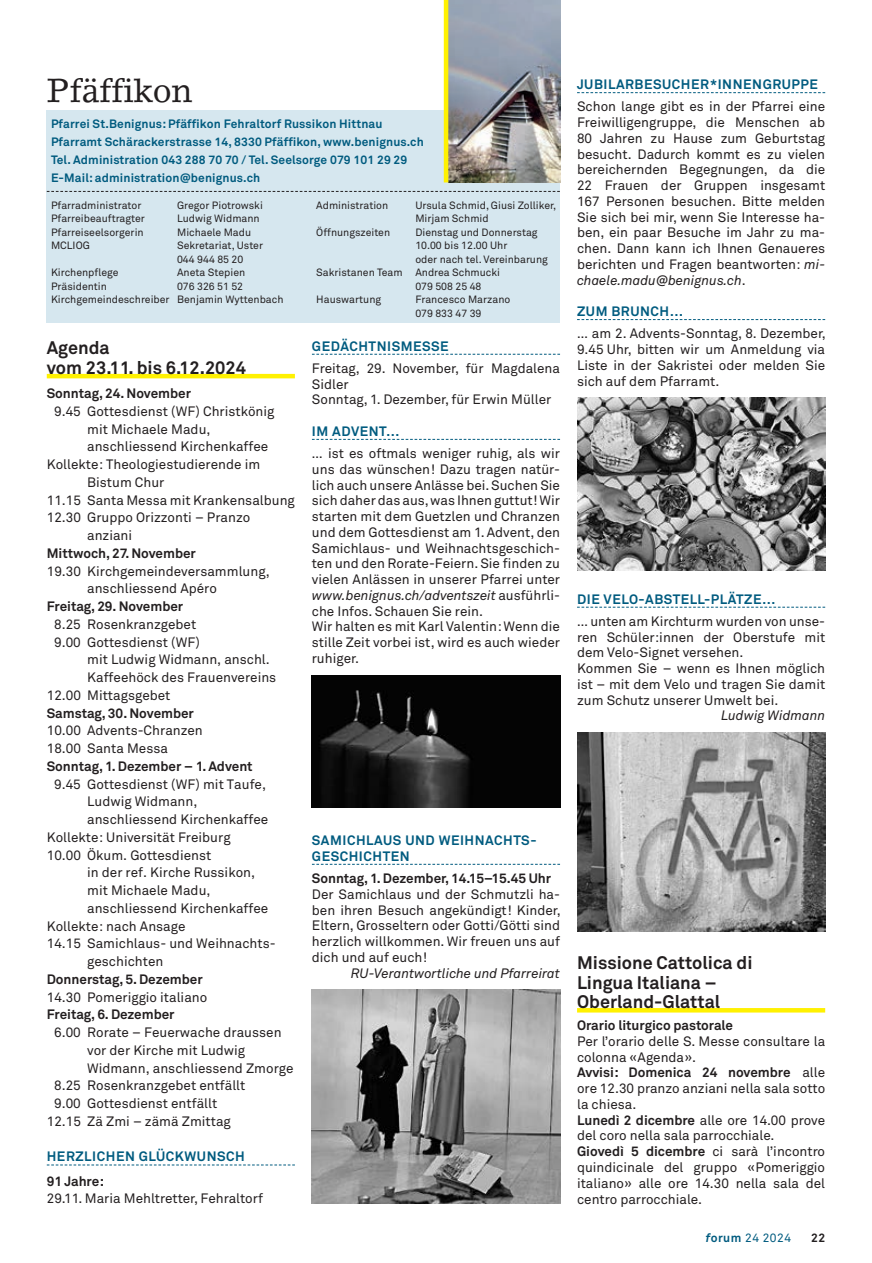
<style>
.page{position:relative;width:872px;height:1263px;background:#fff}
.page>*{position:absolute;margin:0;border:0;box-sizing:border-box;transform-origin:0 0}
.t1{font:33px "Lino Letter";letter-spacing:-.01em;color:#231f20}
.t2{font:700 18px/19.5px "Akkurat Pro";color:#231f20}
.t3{font:13.5px/15.8px "Akkurat Pro";color:#231f20}
.t4{font:700 13.5px "Akkurat Pro";letter-spacing:-.005em;color:#231f20}
.t5{font:700 13.5px/15.8px "Akkurat Pro";letter-spacing:.04em;color:#005b7f}
.t6{font:italic 13.5px "Akkurat Pro";letter-spacing:-.005em;color:#231f20}
.t7{font:700 12px/18px "Akkurat Pro";letter-spacing:.01em;color:#005b7f}
.t8{font:12px "Akkurat Pro";letter-spacing:.04em;color:#005b7f}
.t9{font:700 12px "Akkurat Pro";color:#231f20}
.t10{font:10.5px/13.5px "Akkurat Pro";color:#231f20}
.s1{font-style:italic}
.s2{font-weight:700}
.s3{font-weight:700;font-style:italic}
</style>
<div class="page">
<hr style="left:47px;top:374px;width:248px;height:4px;background:#fff101">
<svg style="left:47px;top:1164px;width:248px;height:1px"></svg>
<svg style="left:312px;top:354px;width:248px;height:1px"></svg>
<svg style="left:312px;top:439px;width:248px;height:1px"></svg>
<svg style="left:577px;top:92px;width:248px;height:1px"></svg>
<svg style="left:577px;top:319px;width:248px;height:1px"></svg>
<div style="left:47px;top:111px;width:513px;height:212px;background:#d6e7ef"></div>
<img style="left:448px;top:0;width:112px;height:182px">
<hr style="left:444px;top:0;width:4px;height:182px;background:#fff101">
<svg style="left:47px;top:191px;width:513px;height:1px"></svg>
<img style="left:577px;top:398px;width:248px;height:172px">
<img style="left:312px;top:675px;width:248px;height:132px">
<img style="left:312px;top:989px;width:248px;height:214px">
<svg style="left:312px;top:864px;width:248px;height:1px"></svg>
<svg style="left:577px;top:607px;width:248px;height:1px"></svg>
<svg style="left:577px;top:1008px;width:248px;height:4px"></svg>
<img style="left:577px;top:733px;width:248px;height:199px">
<h1 class="t1" style="left:47px;top:70px;width:147px">Pfäffikon</h1>
<p class="t7" style="left:51px;top:115px;width:374px">Pfarrei St.Benignus: Pfäffikon Fehraltorf Russikon Hittnau Pfarramt Schärackerstrasse 14, 8330 Pfäffikon, www.benignus.ch Tel. Administration 043 288 70 70 / Tel. Seelsorge 079 101 29 29<br>E-Mail: administration@benignus.ch</p>
<p class="t10" style="left:51px;top:199px;width:92px">Pfarradministrator</p>
<p class="t10" style="left:177px;top:199px;width:87px">Gregor Piotrowski</p>
<p class="t10" style="left:51px;top:212px;width:95px">Pfarreibeauftragter</p>
<p class="t10" style="left:177px;top:212px;width:84px">Ludwig Widmann</p>
<p class="t10" style="left:51px;top:226px;width:94px">Pfarreiseelsorgerin</p>
<p class="t10" style="left:177px;top:226px;width:76px">Michaele Madu</p>
<p class="t10" style="left:51px;top:239px;width:40px">MCLIOG</p>
<p class="t10" style="left:177px;top:239px;width:87px">Sekretariat, Uster<br>044 944 85 20</p>
<p class="t10" style="left:51px;top:266px;width:69px">Kirchenpflege</p>
<p class="t10" style="left:177px;top:266px;width:70px">Aneta Stepien</p>
<p class="t10" style="left:51px;top:280px;width:57px">Präsidentin</p>
<p class="t10" style="left:316px;top:199px;width:73px">Administration</p>
<p class="t10" style="left:415px;top:199px;width:142px">Ursula Schmid, Giusi Zolliker,<br>Mirjam Schmid</p>
<p class="t10" style="left:316px;top:226px;width:75px">Öffnungszeiten</p>
<p class="t10" style="left:415px;top:226px;width:124px">Dienstag und Donnerstag</p>
<p class="t10" style="left:415px;top:239px;width:94px">10.00 bis 12.00 Uhr</p>
<p class="t10" style="left:415px;top:253px;width:134px">oder nach tel. Vereinbarung</p>
<p class="t10" style="left:316px;top:266px;width:185px">Sakristanen Team Andrea Schmucki</p>
<p class="t10" style="left:415px;top:280px;width:68px">079 508 25 48</p>
<p class="t10" style="left:316px;top:293px;width:66px">Hauswartung</p>
<p class="t10" style="left:415px;top:293px;width:96px">Francesco Marzano<br>079 833 47 39</p>
<p class="t10" style="left:51px;top:280px;width:234px;text-indent:126px">076 326 51 52<br>Kirchgemeindeschreiber Benjamin Wyttenbach</p>
<h2 class="t2" style="left:47px;top:338px;width:201px">Agenda<br>vom 23.11. bis 6.12.2024</h2>
<p class="t4" style="left:47px;top:385px;width:146px">Sonntag, 24. November</p>
<p class="t3" style="left:54px;top:404px;width:222px">9.45 Gottesdienst (WF) Christkönig</p>
<p class="t3" style="left:87px;top:421px;width:125px">mit Michaele Madu,</p>
<p class="t3" style="left:87px;top:439px;width:183px">anschliessend Kirchenkaffee</p>
<p class="t3" style="left:47px;top:457px;width:215px">Kollekte: Theologiestudierende im</p>
<p class="t3" style="left:87px;top:475px;width:79px">Bistum Chur</p>
<p class="t3" style="left:47px;top:492px;width:250px">11.15 Santa Messa mit Krankensalbung</p>
<p class="t3" style="left:47px;top:510px;width:205px">12.30 Gruppo Orizzonti – Pranzo</p>
<p class="t3" style="left:87px;top:528px;width:47px">anziani</p>
<p class="t4" style="left:47px;top:545px;width:151px">Mittwoch, 27. November</p>
<p class="t3" style="left:87px;top:562px;width:184px;line-height:17.7px;text-indent:-40px">19.30 Kirchgemeindeversammlung, anschliessend Apéro</p>
<p class="t4" style="left:47px;top:598px;width:138px">Freitag, 29. November</p>
<p class="t3" style="left:54px;top:617px;width:144px">8.25 Rosenkranzgebet</p>
<p class="t3" style="left:54px;top:634px;width:147px">9.00 Gottesdienst (WF)</p>
<p class="t3" style="left:87px;top:652px;width:184px">mit Ludwig Widmann, anschl.</p>
<p class="t3" style="left:87px;top:670px;width:191px">Kaffeehöck des Frauenvereins</p>
<p class="t3" style="left:47px;top:688px;width:125px">12.00 Mittagsgebet</p>
<p class="t4" style="left:47px;top:704px;width:149px">Samstag, 30. November</p>
<p class="t3" style="left:47px;top:722px;width:158px;line-height:17.7px">10.00 Advents-Chranzen<br>18.00 Santa Messa</p>
<p class="t4" style="left:47px;top:758px;width:207px">Sonntag, 1. Dezember – 1. Advent</p>
<p class="t3" style="left:54px;top:776px;width:213px">9.45 Gottesdienst (WF) mit Taufe,</p>
<p class="t3" style="left:87px;top:794px;width:112px">Ludwig Widmann,</p>
<p class="t3" style="left:87px;top:812px;width:183px">anschliessend Kirchenkaffee</p>
<p class="t3" style="left:47px;top:830px;width:185px">Kollekte: Universität Freiburg</p>
<p class="t3" style="left:47px;top:847px;width:166px">10.00 Ökum. Gottesdienst</p>
<p class="t3" style="left:87px;top:865px;width:169px">in der ref. Kirche Russikon,</p>
<p class="t3" style="left:87px;top:883px;width:125px">mit Michaele Madu,</p>
<p class="t3" style="left:87px;top:901px;width:183px">anschliessend Kirchenkaffee</p>
<p class="t3" style="left:47px;top:918px;width:140px">Kollekte: nach Ansage</p>
<p class="t3" style="left:47px;top:936px;width:230px">14.15 Samichlaus- und Weihnachts-</p>
<p class="t3" style="left:87px;top:954px;width:78px">geschichten</p>
<p class="t4" style="left:47px;top:971px;width:157px">Donnerstag, 5. Dezember</p>
<p class="t3" style="left:47px;top:989px;width:162px">14.30 Pomeriggio italiano</p>
<p class="t4" style="left:47px;top:1006px;width:129px">Freitag, 6. Dezember</p>
<p class="t3" style="left:54px;top:1025px;width:229px">6.00 Rorate – Feuerwache draussen</p>
<p class="t3" style="left:87px;top:1043px;width:160px">vor der Kirche mit Ludwig</p>
<p class="t3" style="left:87px;top:1060px;width:208px">Widmann, anschliessend Zmorge</p>
<p class="t3" style="left:54px;top:1078px;width:193px">8.25 Rosenkranzgebet entfällt</p>
<p class="t3" style="left:54px;top:1096px;width:165px">9.00 Gottesdienst entfällt</p>
<p class="t3" style="left:47px;top:1114px;width:186px">12.15 Zä Zmi – zämä Zmittag</p>
<p class="t5" style="left:47px;top:1149px;width:200px">HERZLICHEN GLÜCKWUNSCH</p>
<p class="t4" style="left:47px;top:1172px;width:59px">91 Jahre:</p>
<p class="t3" style="left:47px;top:1191px;width:218px">29.11. Maria Mehltretter, Fehraltorf</p>
<p class="t5" style="left:312px;top:338px;width:138px">GEDÄCHTNISMESSE</p>
<p class="t3" style="left:312px;top:361px;width:250px">Freitag, 29. November, für Magdalena<br>Sidler<br>Sonntag, 1. Dezember, für Erwin Müller</p>
<p class="t5" style="left:312px;top:423px;width:89px">IM ADVENT…</p>
<p class="t3" style="left:312px;top:446px;width:250px">… ist es oftmals weniger ruhig, als wir uns das wünschen! Dazu tragen natür&shy;lich auch unsere Anlässe bei. Suchen Sie sich daher das aus, was Ihnen guttut! Wir starten mit dem Guetzlen und Chranzen und dem Gottesdienst am 1. Advent, den Samichlaus- und Weihnachtsgeschich&shy;ten und den Rorate-Feiern. Sie finden zu vielen Anlässen in unserer Pfarrei unter <span class="s1">www.benignus.ch/adventszeit</span> ausführli&shy;che Infos. Schauen Sie rein.<br>Wir halten es mit Karl Valentin: Wenn die stille Zeit vorbei ist, wird es auch wieder ruhiger.</p>
<p class="t5" style="left:312px;top:833px;width:226px">SAMICHLAUS UND WEIHNACHTS-<br>GESCHICHTEN</p>
<p class="t4" style="left:312px;top:870px;width:241px">Sonntag, 1. Dezember, 14.15–15.45 Uhr</p>
<p class="t3" style="left:312px;top:886px;width:250px;text-align:justify">Der Samichlaus und der Schmutzli ha&shy;ben ihren Besuch angekündigt! Kinder, Eltern, Grosseltern oder Gotti/Götti sind herzlich willkommen. Wir freuen uns auf dich und auf euch!</p>
<p class="t6" style="left:351px;top:965px;width:211px">RU-Verantwortliche und Pfarreirat</p>
<p class="t5" style="left:577px;top:77px;width:242px">JUBILARBESUCHER*INNENGRUPPE</p>
<p class="t3" style="left:577px;top:99px;width:250px;text-align:justify">Schon lange gibt es in der Pfarrei eine Freiwilligengruppe, die Menschen ab 80 Jahren zu Hause zum Geburtstag besucht. Dadurch kommt es zu vielen bereichernden Begegnungen, da die 22 Frauen der Gruppen insgesamt 167 Personen besuchen. Bitte melden Sie sich bei mir, wenn Sie Interesse ha&shy;ben, ein paar Besuche im Jahr zu ma&shy;chen. Dann kann ich Ihnen Genaueres berichten und Fragen beantworten: <span class="s1">mi&shy;chaele.madu@benignus.ch</span>.</p>
<p class="t5" style="left:577px;top:304px;width:108px">ZUM BRUNCH…</p>
<p class="t3" style="left:577px;top:326px;width:250px;text-align:justify">… am 2. Advents-Sonntag, 8. Dezember, 9.45 Uhr, bitten wir um Anmeldung via Liste in der Sakristei oder melden Sie sich auf dem Pfarramt.</p>
<p class="t5" style="left:577px;top:591px;width:200px">DIE VELO-ABSTELL-PLÄTZE…</p>
<p class="t3" style="left:577px;top:614px;width:250px">… unten am Kirchturm wurden von unse&shy;ren Schüler:innen der Oberstufe mit dem Velo-Signet versehen.<br>Kommen Sie – wenn es Ihnen möglich ist – mit dem Velo und tragen Sie damit zum Schutz unserer Umwelt bei.</p>
<p class="t6" style="left:721px;top:708px;width:106px">Ludwig Widmann</p>
<h2 class="t2" style="left:577px;top:953px;width:177px">Missione Cattolica di<br>Lingua Italiana –<br>Oberland-Glattal</h2>
<p class="t4" style="left:577px;top:1017px;width:157px">Orario liturgico pastorale</p>
<p class="t3" style="left:577px;top:1034px;width:250px">Per l’orario delle S. Messe consultare la colonna «Agenda».<br><span class="s2">Avvisi: Domenica 24 novembre</span> alle ore 12.30 pranzo anziani nella sala sotto la chiesa.<br><span class="s2">Lunedì 2 dicembre</span> alle ore 14.00 prove del coro nella sala parrocchiale.<br><span class="s2">Giovedì 5 dicembre</span> ci sarà l’incontro quindicinale del gruppo «Pomeriggio italiano» alle ore 14.30 nella sala del centro parrocchiale.</p>
<p class="t8" style="left:705px;top:1231px;width:87px"><span class="s3">f</span><span class="s2">orum</span> 24 2024</p>
<p class="t9" style="left:811px;top:1231px;width:16px">22</p>
</div>
